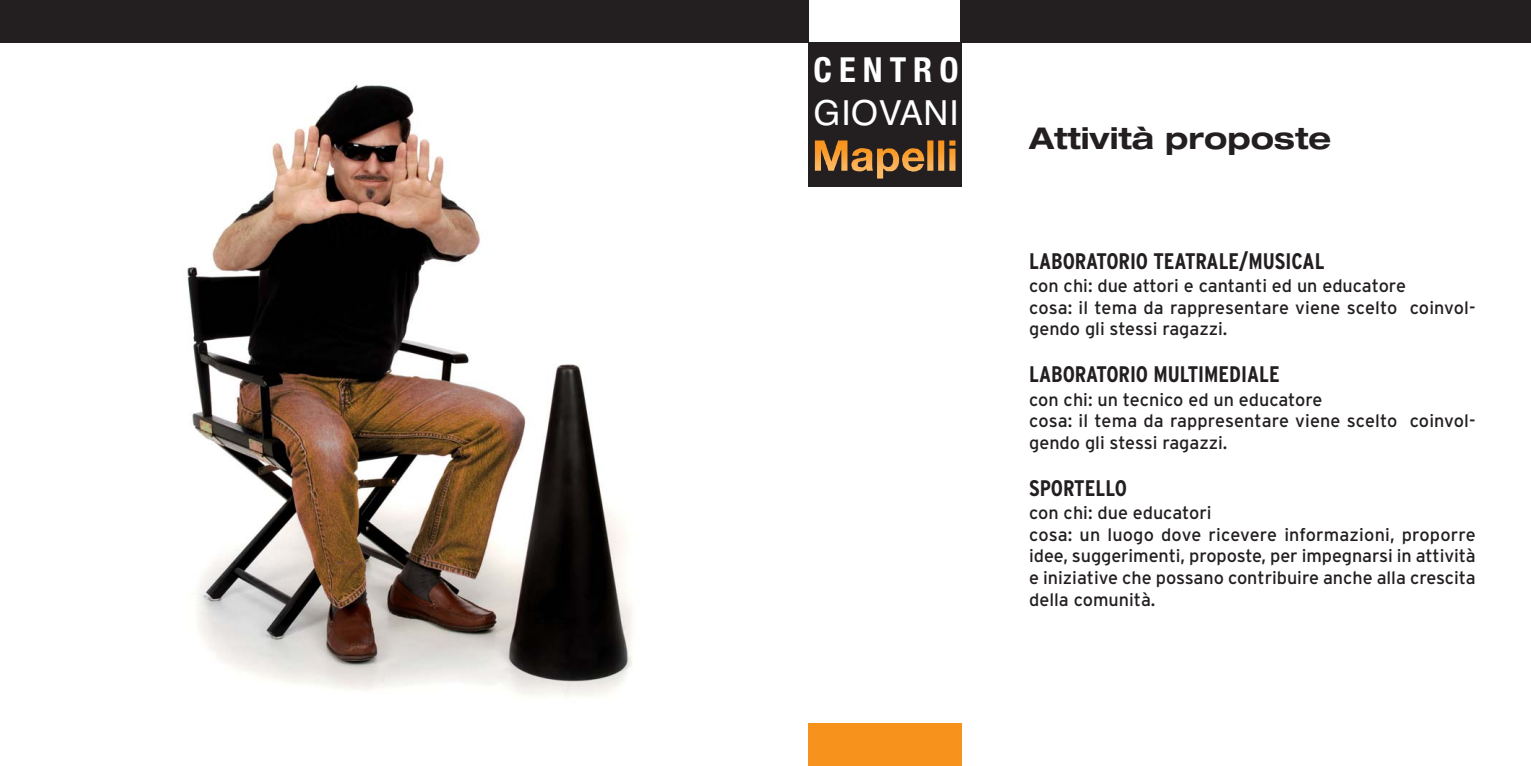
<style>
.page{position:relative;width:1531px;height:766px;background:#fff}
.page>*{position:absolute;margin:0;border:0;box-sizing:border-box;transform-origin:0 0}
.t1{font:34.5px "Helvetica";letter-spacing:.02em;color:#fff}
.t2{font:700 condensed 34.5px "Helvetica Neue";letter-spacing:.205em;color:#fff}
.t3{font:700 expanded 30px "Helvetica Neue";color:#231f20}
.t4{font:700 condensed 22.5px "Interstate";color:#231f20}
.t5{font:18px/21.6px "Interstate";color:#231f20}
</style>
<div class="page">
<img style="left:187px;top:84px;width:446px;height:613px">
<div style="left:808px;top:723px;width:153px;height:42px;background:#f7931d"></div>
<div style="left:0;top:0;width:808px;height:43px;background:#231f20"></div>
<div style="left:961px;top:0;width:570px;height:43px;background:#231f20"></div>
<div style="left:808px;top:43px;width:154px;height:144px;background:#231f20"></div>
<img style="left:815px;top:140px;width:140px;height:38px">
<h1 class="t2" style="left:813px;top:57px;width:147px">CENTRO</h1>
<h1 class="t1" style="left:813px;top:100px;width:147px">GIOVANI</h1>
<h2 class="t3" style="left:1029px;top:128px;width:303px">Attività proposte</h2>
<p class="t4" style="left:1029px;top:252px;width:297px">LABORATORIO TEATRALE/MUSICAL</p>
<p class="t5" style="left:1029px;top:276px;width:448px">con chi: due attori e cantanti ed un educatore<br>cosa: il tema da rappresentare viene scelto coinvol&shy;gendo gli stessi ragazzi.</p>
<p class="t4" style="left:1029px;top:366px;width:252px">LABORATORIO MULTIMEDIALE</p>
<p class="t5" style="left:1029px;top:390px;width:448px">con chi: un tecnico ed un educatore<br>cosa: il tema da rappresentare viene scelto coinvol&shy;gendo gli stessi ragazzi.</p>
<p class="t4" style="left:1029px;top:479px;width:99px">SPORTELLO</p>
<p class="t5" style="left:1029px;top:503px;width:448px">con chi: due educatori<br>cosa: un luogo dove ricevere informazioni, proporre idee, suggerimenti, proposte, per impegnarsi in attività e iniziative che possano contribuire anche alla crescita della comunità.</p>
</div>
